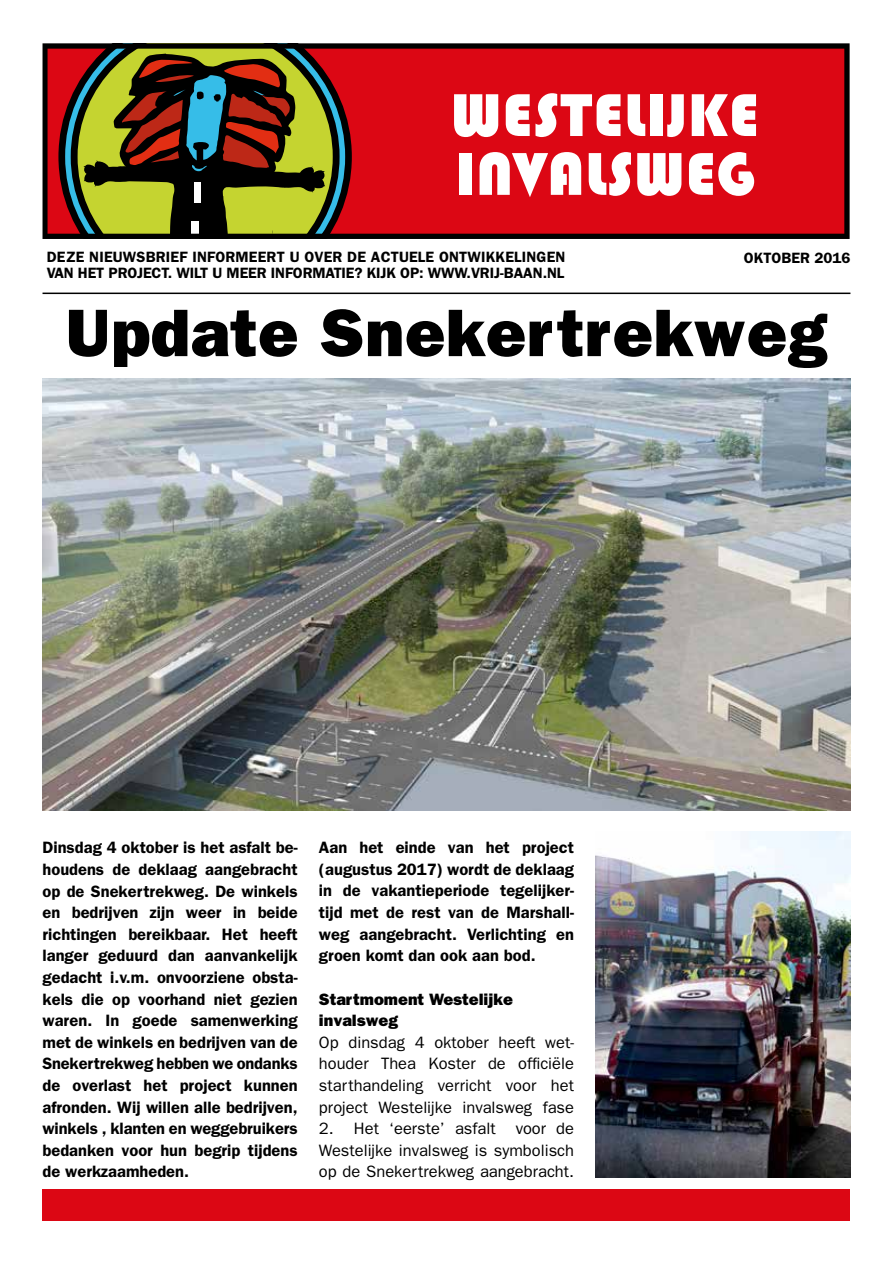
<style>
.page{position:relative;width:893px;height:1263px;background:#fff}
.page>*{position:absolute;margin:0;border:0;box-sizing:border-box;transform-origin:0 0}
.t1{font:800 67.5px "Franklin Gothic";letter-spacing:.01em;color:#000}
.t2{font:62.7px/58.8px "Bauhaus 93";letter-spacing:.015em;color:#fff}
.t3{font:600 16.5px/21.6px "Franklin Gothic";color:#000;text-align:justify}
.t4{font:16.5px/21.6px "Franklin Gothic";color:#000;text-align:justify}
.t5{font:800 16.5px/21.6px "Franklin Gothic";color:#000}
.t6{font:600 15px/16.5px "Franklin Gothic";color:#000}
</style>
<div class="page">
<hr style="left:43px;top:293px;width:807px;height:1px;background:#000">
<svg style="left:43px;top:43px;width:807px;height:196px;background:#a7241a"></svg>
<div style="left:43px;top:1188px;width:807px;height:32px;background:#dc0714"></div>
<img style="left:43px;top:378px;width:807px;height:432px">
<img style="left:595px;top:832px;width:255px;height:345px">
<h2 class="t2" style="left:451px;top:86px;width:310px">WESTELIJKE<br>INVALSWEG</h2>
<p class="t6" style="left:47px;top:248px;width:520px">DEZE NIEUWSBRIEF INFORMEERT U OVER DE ACTUELE ONTWIKKELINGEN<br>VAN HET PROJECT. WILT U MEER INFORMATIE? KIJK OP: WWW.VRIJ-BAAN.NL</p>
<p class="t6" style="left:744px;top:249px;width:108px">OKTOBER 2016</p>
<h1 class="t1" style="left:66px;top:293px;width:762px">Update Snekertrekweg</h1>
<p class="t3" style="left:43px;top:836px;width:257px">Dinsdag 4 oktober is het asfalt be&shy;houdens de deklaag aangebracht op de Snekertrekweg. De winkels en bedrijven zijn weer in beide richtingen bereikbaar. Het heeft langer geduurd dan aanvankelijk gedacht i.v.m. onvoorziene obsta&shy;kels die op voorhand niet gezien waren. In goede samenwerking met de winkels en bedrijven van de Snekertrekweg hebben we ondanks de overlast het project kunnen afronden. Wij willen alle bedrijven, winkels , klanten en weggebruikers bedanken voor hun begrip tijdens de werkzaamheden.</p>
<p class="t3" style="left:319px;top:836px;width:257px">Aan het einde van het project (augustus 2017) wordt de deklaag in de vakantieperiode tegelijker&shy;tijd met de rest van de Marshall&shy;weg aangebracht. Verlichting en groen komt dan ook aan bod.</p>
<p class="t5" style="left:319px;top:988px;width:196px">Startmoment Westelijke invalsweg</p>
<p class="t4" style="left:319px;top:1031px;width:257px">Op dinsdag 4 oktober heeft wet&shy;houder Thea Koster de officiële starthandeling verricht voor het project Westelijke invalsweg fase</p>
<p class="t4" style="left:319px;top:1117px;width:257px">2. Het ‘eerste’ asfalt voor de Westelijke invalsweg is symbolisch op de Snekertrekweg aangebracht.</p>
</div>
